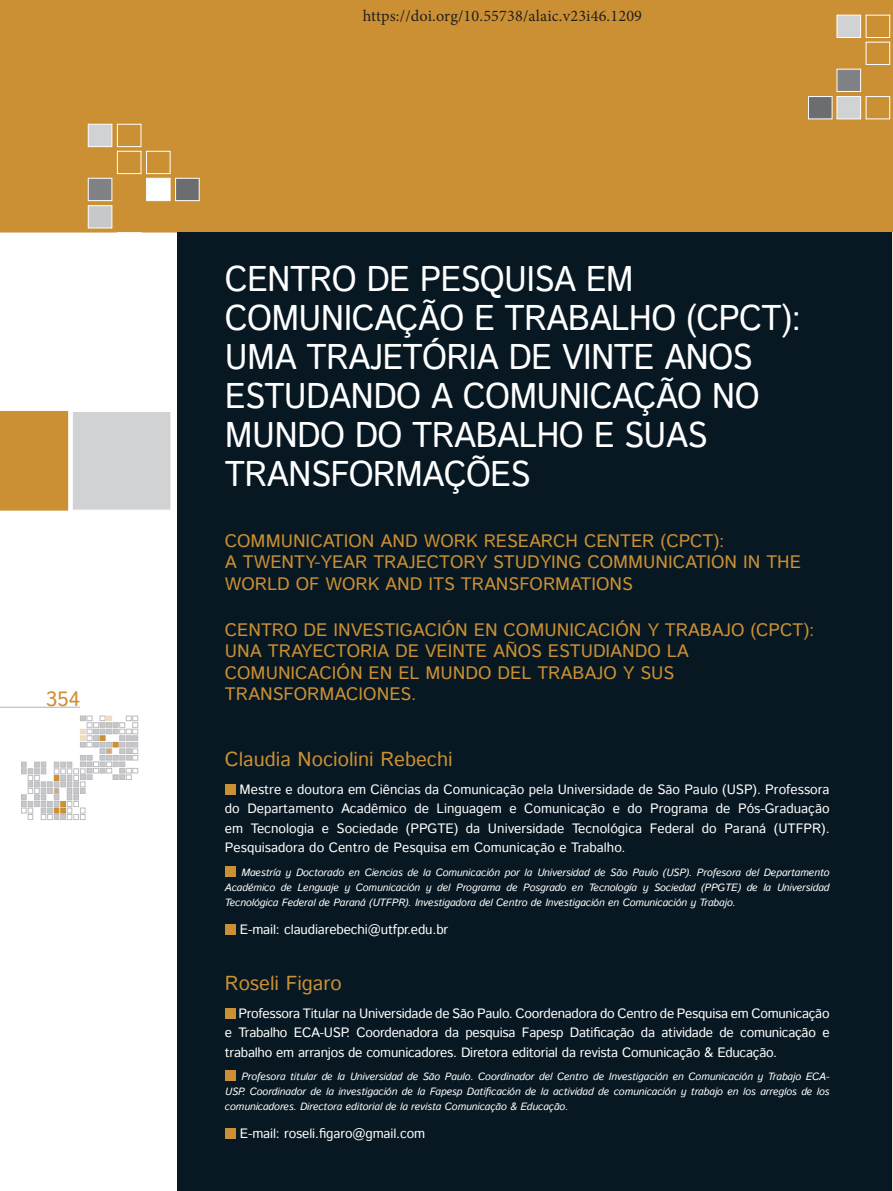
<style>
.page{position:relative;width:893px;height:1191px;background:#fff}
.page>*{position:absolute;margin:0;border:0;box-sizing:border-box;transform-origin:0 0}
.t1{font:35.55px/39px "Istok Web";letter-spacing:-.02em;color:#fff;scale:.94 1}
.t2{font:21px "Istok Web";color:#cb9033}
.t3{font:20.25px "Istok Web";color:#cb9033}
.t4{font:18px/21.6px "Istok Web";color:#cb9033}
.t5{font:16.2px "Minion Pro";letter-spacing:.01em;color:#231f20}
.t6{font:13.5px/19.5px "Istok Web";letter-spacing:-.01em;color:#fff;text-align:justify}
.t7{font:italic 10.5px/15px "Istok Web";letter-spacing:-.01em;color:#fff;text-align:justify}
</style>
<div class="page">
<svg style="left:21px;top:716px;width:117px;height:103px"></svg>
<div style="left:0;top:0;width:893px;height:232px;background:#cb9033"></div>
<div style="left:88px;top:178px;width:24px;height:23px;background:#808285;border:1px solid #fff"></div>
<div style="left:146px;top:178px;width:24px;height:23px;background:#fff;border:1px solid #fff"></div>
<div style="left:175px;top:178px;width:24px;height:23px;background:#6c6d70;border:1px solid #fff"></div>
<div style="left:117px;top:151px;width:24px;height:23px;border:1px solid #fff"></div>
<div style="left:146px;top:151px;width:24px;height:23px;border:1px solid #fff"></div>
<div style="left:88px;top:124px;width:24px;height:23px;background:#d1d2d4;border:1px solid #fff"></div>
<div style="left:117px;top:124px;width:24px;height:23px;border:1px solid #fff"></div>
<div style="left:117px;top:232px;width:24px;height:23px;border:1px solid #fff"></div>
<div style="left:88px;top:205px;width:24px;height:23px;background:#c7c8ca;border:1px solid #fff"></div>
<div style="left:837px;top:69px;width:24px;height:23px;background:#808285;border:1px solid #fff"></div>
<div style="left:866px;top:42px;width:24px;height:23px;border:1px solid #fff"></div>
<div style="left:837px;top:15px;width:24px;height:23px;background:#d1d2d4;border:1px solid #fff"></div>
<div style="left:866px;top:15px;width:24px;height:23px;border:1px solid #fff"></div>
<div style="left:837px;top:96px;width:24px;height:23px;background:#d1d2d4;border:1px solid #fff"></div>
<div style="left:866px;top:96px;width:24px;height:23px;border:1px solid #fff"></div>
<div style="left:808px;top:96px;width:24px;height:23px;background:#6c6d70;border:1px solid #fff"></div>
<div style="left:177px;top:232px;width:716px;height:959px;background:#071822"></div>
<div style="left:72px;top:411px;width:99px;height:99px;background:#d1d2d4;border:1px solid #fff"></div>
<div style="left:0;top:411px;width:68px;height:99px;background:#cb9033"></div>
<hr style="left:0;top:707px;width:80px;height:1px;background:#b2b3b7">
<div style="left:225px;top:784px;width:10px;height:10px;background:#cb9033"></div>
<div style="left:225px;top:866px;width:10px;height:10px;background:#cb9033"></div>
<div style="left:225px;top:924px;width:10px;height:10px;background:#cb9033"></div>
<div style="left:225px;top:1008px;width:10px;height:10px;background:#cb9033"></div>
<div style="left:225px;top:1070px;width:10px;height:11px;background:#cb9033"></div>
<div style="left:225px;top:1128px;width:10px;height:11px;background:#cb9033"></div>
<h2 class="t2" style="left:46px;top:684px;width:36px">354</h2>
<p class="t5" style="left:363px;top:5px;width:281px">https://doi.org/10.55738/alaic.v23i46.1209</p>
<h1 class="t1" style="left:225px;top:261px;width:614px">CENTRO DE PESQUISA EM<br>COMUNICAÇÃO E TRABALHO (CPCT):<br>UMA TRAJETÓRIA DE VINTE ANOS<br>ESTUDANDO A COMUNICAÇÃO NO<br>MUNDO DO TRABALHO E SUAS<br>TRANSFORMAÇÕES</h1>
<h3 class="t4" style="left:225px;top:531px;width:577px">COMMUNICATION AND WORK RESEARCH CENTER (CPCT):<br>A TWENTY-YEAR TRAJECTORY STUDYING COMMUNICATION IN THE<br>WORLD OF WORK AND ITS TRANSFORMATIONS</h3>
<h3 class="t4" style="left:225px;top:619px;width:591px">CENTRO DE INVESTIGACIÓN EN COMUNICACIÓN Y TRABAJO (CPCT):<br>UNA TRAYECTORIA DE VEINTE AÑOS ESTUDIANDO LA COMUNICACIÓN EN EL MUNDO DEL TRABAJO Y SUS TRANSFORMACIONES.</h3>
<h3 class="t3" style="left:225px;top:745px;width:229px">Claudia Nociolini Rebechi</h3>
<p class="t6" style="left:225px;top:780px;width:606px;text-indent:15px">Mestre e doutora em Ciências da Comunicação pela Universidade de São Paulo (USP). Professora do Departamento Acadêmico de Linguagem e Comunicação e do Programa de Pós-Graduação em Tecnologia e Sociedade (PPGTE) da Universidade Tecnológica Federal do Paraná (UTFPR).<br>Pesquisadora do Centro de Pesquisa em Comunicação e Trabalho.</p>
<p class="t7" style="left:225px;top:864px;width:606px;text-indent:17px">Maestría y Doctorado en Ciencias de la Comunicación por la Universidad de São Paulo (USP). Profesora del Departamento Académico de Lenguaje y Comunicación y del Programa de Posgrado en Tecnología y Sociedad (PPGTE) de la Universidad Tecnológica Federal de Paraná (UTFPR). Investigadora del Centro de Investigación en Comunicación y Trabajo.</p>
<p class="t6" style="left:240px;top:920px;width:210px">E-mail: claudiarebechi@utfpr.edu.br</p>
<h3 class="t3" style="left:225px;top:969px;width:118px">Roseli Figaro</h3>
<p class="t6" style="left:225px;top:1004px;width:606px;text-indent:14px">Professora Titular na Universidade de São Paulo. Coordenadora do Centro de Pesquisa em Comunicação e Trabalho ECA-USP. Coordenadora da pesquisa Fapesp Datificação da atividade de comunicação e trabalho em arranjos de comunicadores. Diretora editorial da revista Comunicação &amp; Educação.</p>
<p class="t7" style="left:225px;top:1069px;width:606px;text-indent:16px">Profesora titular de la Universidad de São Paulo. Coordinador del Centro de Investigación en Comunicación y Trabajo ECA-USP. Coordinador de la investigación de la Fapesp Datificación de la actividad de comunicación y trabajo en los arreglos de los comunicadores. Directora editorial de la revista Comunicação &amp; Educação.</p>
<p class="t6" style="left:240px;top:1124px;width:187px">E-mail: roseli.figaro@gmail.com</p>
</div>
